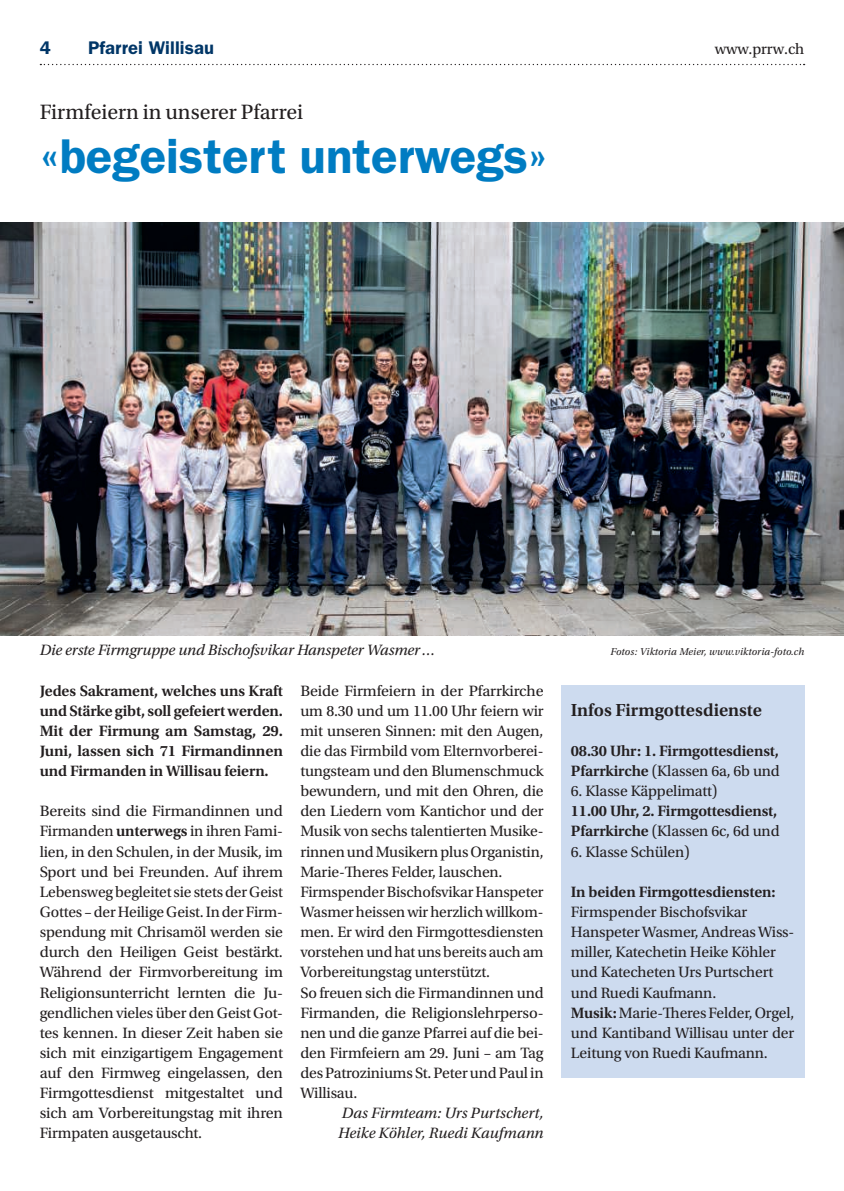
<style>
.page{position:relative;width:844px;height:1191px;background:#fff}
.page>*{position:absolute;margin:0;border:0;box-sizing:border-box;transform-origin:0 0}
.t1{font:600 49px "ITC Franklin Gothic Std";color:#007cc2}
.t2{font:21.88px "Utopia Std";color:#231f20}
.t3{font:600 18.38px "Utopia Std";color:#231f20}
.t4{font:600 18.38px "ITC Franklin Gothic Std";letter-spacing:.005em;color:#003667}
.t5{font:15.75px/20.1px "Utopia Std";letter-spacing:-.01em;color:#231f20}
.t6{font:600 15.75px/20.1px "Utopia Std";letter-spacing:-.01em;color:#231f20}
.t7{font:italic 15.75px/20.1px "Utopia Std";letter-spacing:-.005em;color:#231f20}
.t8{font:italic 10.5px "Utopia Std";letter-spacing:.01em;color:#231f20}
.s1{font-weight:600}
.s2{font-weight:400}
</style>
<div class="page">
<svg style="left:40px;top:64px;width:764px;height:1px"></svg>
<img style="left:0;top:222px;width:844px;height:413px">
<div style="left:561px;top:685px;width:243px;height:393px;background:#cddbef"></div>
<p class="t4" style="left:40px;top:37px;width:13px">4</p>
<p class="t4" style="left:88px;top:37px;width:127px">Pfarrei Willisau</p>
<p class="t5" style="left:714px;top:39px;width:91px">www.prrw.ch</p>
<h2 class="t2" style="left:40px;top:100px;width:265px">Firmfeiern in unserer Pfarrei</h2>
<h1 class="t1" style="left:40px;top:127px;width:509px">«begeistert unterwegs»</h1>
<p class="t7" style="left:40px;top:640px;width:396px">Die erste Firmgruppe und Bischofsvikar Hanspeter Wasmer…</p>
<p class="t8" style="left:610px;top:646px;width:195px">Fotos: Viktoria Meier, www.viktoria-foto.ch</p>
<p class="t6" style="left:40px;top:680px;width:245px;text-align:justify">Jedes Sakrament, welches uns Kraft und Stärke gibt, soll gefeiert werden.<br>Mit der Firmung am Samstag, 29.<br>Juni, lassen sich 71 Firmandinnen und Firmanden in Willisau feiern.</p>
<p class="t5" style="left:40px;top:801px;width:245px;text-align:justify">Bereits sind die Firmandinnen und Firmanden <span class="s1">unterwegs</span> in ihren Fami&shy;lien, in den Schulen, in der Musik, im Sport und bei Freunden. Auf ihrem Lebensweg begleitet sie stets der Geist Gottes – der Heilige Geist. In der Firm&shy;spendung mit Chrisamöl werden sie durch den Heiligen Geist bestärkt.<br>Während der Firmvorbereitung im Religionsunterricht lernten die Ju&shy;gendlichen vieles über den Geist Got&shy;tes kennen. In dieser Zeit haben sie sich mit einzigartigem Engagement auf den Firmweg eingelassen, den Firmgottesdienst mitgestaltet und sich am Vorbereitungstag mit ihren Firmpaten ausgetauscht.</p>
<p class="t5" style="left:300px;top:680px;width:245px">Beide Firmfeiern in der Pfarrkirche um 8.30 und um 11.00 Uhr feiern wir mit unseren Sinnen: mit den Augen, die das Firmbild vom Elternvorberei&shy;tungsteam und den Blumenschmuck bewundern, und mit den Ohren, die den Liedern vom Kantichor und der Musik von sechs talentierten Musike&shy;rinnen und Musikern plus Organistin, Marie-Theres Felder, lauschen.<br>Firmspender Bischofsvikar Hanspeter Wasmer heissen wir herzlich willkom&shy;men. Er wird den Firmgottesdiensten vorstehen und hat uns bereits auch am Vorbereitungstag unterstützt.<br>So freuen sich die Firmandinnen und Firmanden, die Religionslehrperso&shy;nen und die ganze Pfarrei auf die bei&shy;den Firmfeiern am 29. Juni – am Tag des Patroziniums St. Peter und Paul in Willisau.</p>
<p class="t7" style="left:338px;top:1103px;width:207px">Das Firmteam: Urs Purtschert,<br>Heike Köhler, Ruedi Kaufmann</p>
<p class="t3" style="left:570px;top:699px;width:193px">Infos Firmgottesdienste</p>
<p class="t6" style="left:570px;top:741px;width:210px">08.30 Uhr: 1. Firmgottesdienst,<br>Pfarrkirche <span class="s2">(Klassen 6a, 6b und</span></p>
<p class="t5" style="left:570px;top:781px;width:148px">6. Klasse Käppelimatt)</p>
<p class="t6" style="left:570px;top:801px;width:210px">11.00 Uhr, 2. Firmgottesdienst,<br>Pfarrkirche <span class="s2">(Klassen 6c, 6d und</span></p>
<p class="t5" style="left:570px;top:841px;width:120px">6. Klasse Schülen)</p>
<p class="t6" style="left:570px;top:882px;width:206px">In beiden Firmgottesdiensten:</p>
<p class="t5" style="left:570px;top:902px;width:225px">Firmspender Bischofsvikar<br>Hanspeter Wasmer, Andreas Wiss&shy;miller, Katechetin Heike Köhler und Katecheten Urs Purtschert und Ruedi Kaufmann.<br><span class="s1">Musik:</span> Marie-Theres Felder, Orgel, und Kantiband Willisau unter der<br>Leitung von Ruedi Kaufmann.</p>
</div>
